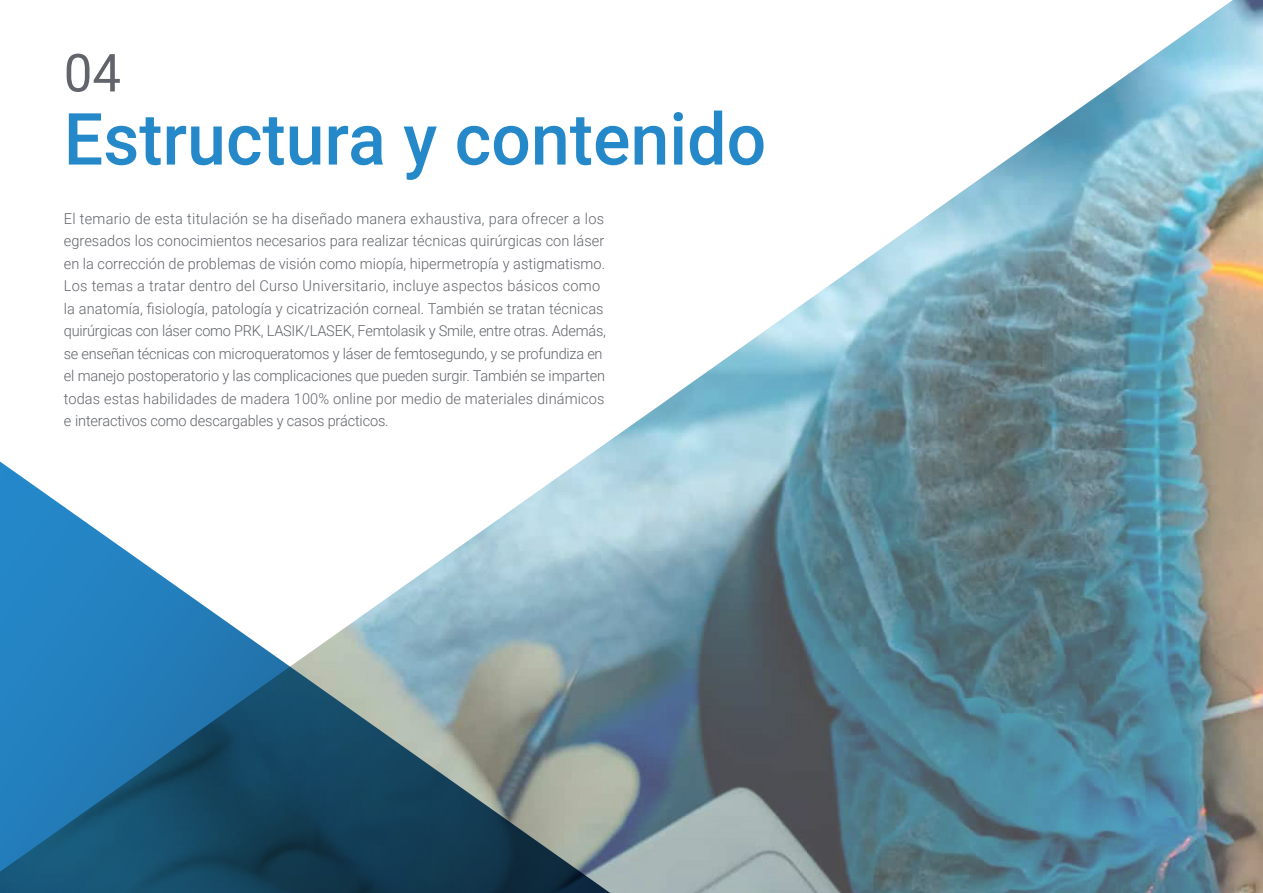
<style>
.page{position:relative;width:1263px;height:893px;background:#fff}
.page>*{position:absolute;margin:0;border:0;box-sizing:border-box;transform-origin:0 0}
.t1{font:500 72px "Roboto";color:#2488c9}
.t2{font:52.5px "Roboto";color:#61646a}
.t3{font:300 15px/22.5px "Roboto";color:#61646a}
</style>
<div class="page">
<img style="left:602px;top:0;width:661px;height:893px">
<svg style="left:0;top:446px;width:640px;height:447px"></svg>
<h2 class="t2" style="left:64px;top:36px;width:59px">04</h2>
<h1 class="t1" style="left:64px;top:89px;width:704px">Estructura y contenido</h1>
<p class="t3" style="left:64px;top:207px;width:544px">El temario de esta titulación se ha diseñado manera exhaustiva, para ofrecer a los egresados los conocimientos necesarios para realizar técnicas quirúrgicas con láser en la corrección de problemas de visión como miopía, hipermetropía y astigmatismo.<br>Los temas a tratar dentro del Curso Universitario, incluye aspectos básicos como la anatomía, fisiología, patología y cicatrización corneal. También se tratan técnicas quirúrgicas con láser como PRK, LASIK/LASEK, Femtolasik y Smile, entre otras. Además, se enseñan técnicas con microqueratomos y láser de femtosegundo, y se profundiza en el manejo postoperatorio y las complicaciones que pueden surgir. También se imparten todas estas habilidades de madera 100% online por medio de materiales dinámicos e interactivos como descargables y casos prácticos.</p>
</div>
